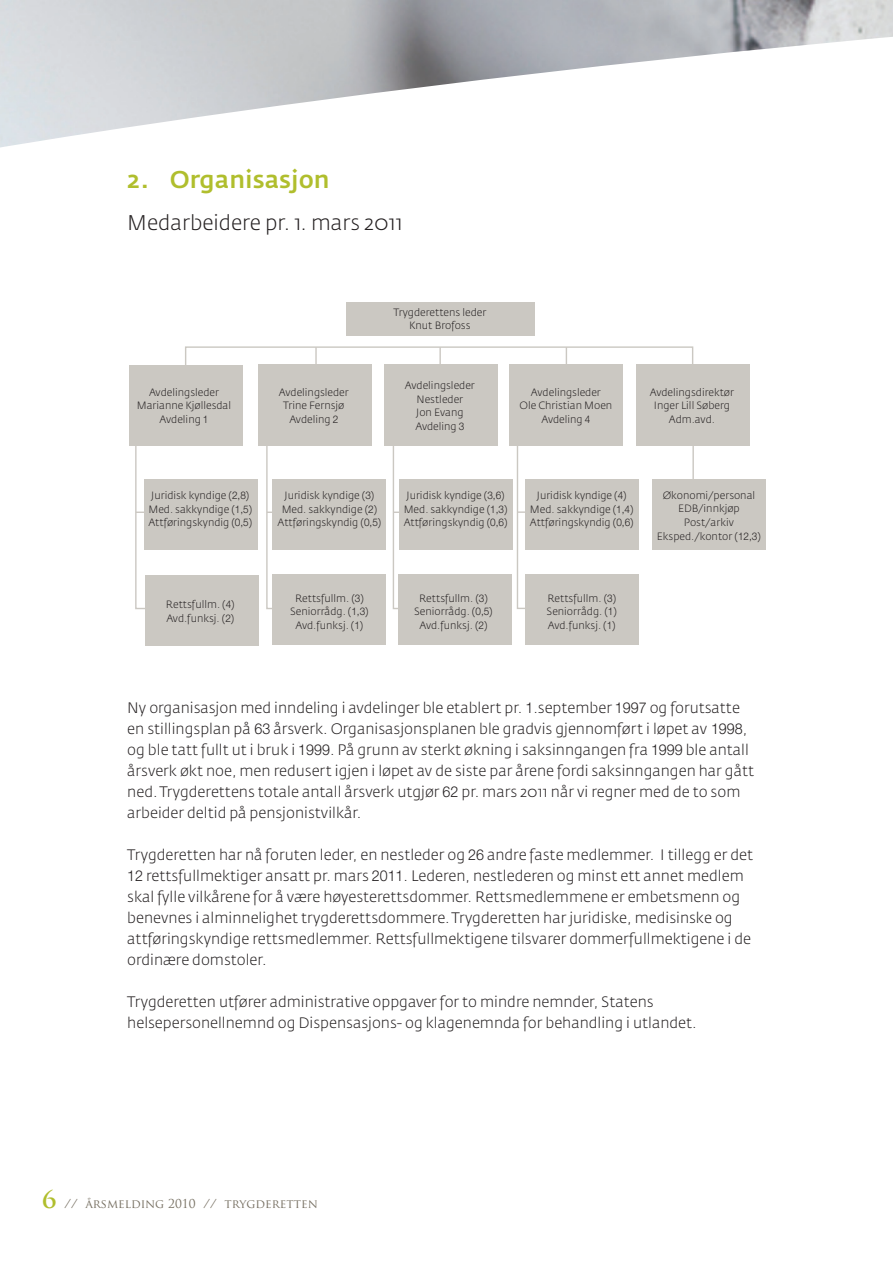
<style>
.page{position:relative;width:893px;height:1263px;background:#fff}
.page>*{position:absolute;margin:0;border:0;box-sizing:border-box;transform-origin:0 0}
.t1{font:500 24px "Fedra Sans";color:#b0be2d}
.t2{font:300 21px "Fedra Sans";color:#231f20}
.t3{font:300 15px/21px "Fedra Sans";color:#231f20}
.t4{font:12px "Trajan Pro";color:#756e60}
.t5{font:300 10.5px/13.5px "Fedra Sans";color:#231f20;text-align:center}
.s1{font-family:"Helvetica Neue"}
.s2{font-weight:700;font-size:24px;color:#b0be2d}
</style>
<div class="page">
<img style="left:0;top:0;width:892px;height:148px">
<svg style="left:315px;top:347px;width:1px;height:17px"></svg>
<svg style="left:439px;top:347px;width:1px;height:17px"></svg>
<hr style="left:565px;top:347px;width:2px;height:20px;background:#7d7567">
<svg style="left:134px;top:445px;width:14px;height:164px"></svg>
<svg style="left:265px;top:445px;width:14px;height:164px"></svg>
<svg style="left:392px;top:445px;width:14px;height:164px"></svg>
<svg style="left:516px;top:445px;width:14px;height:164px"></svg>
<hr style="left:692px;top:445px;width:1px;height:36px;background:#7d7567">
<div style="left:129px;top:365px;width:113px;height:80px;background:#cbc8c2"></div>
<div style="left:384px;top:364px;width:113px;height:81px;background:#cbc8c2"></div>
<div style="left:258px;top:364px;width:113px;height:81px;background:#cbc8c2"></div>
<div style="left:636px;top:364px;width:113px;height:81px;background:#cbc8c2"></div>
<div style="left:509px;top:364px;width:113px;height:81px;background:#cbc8c2"></div>
<div style="left:346px;top:302px;width:188px;height:33px;background:#cbc8c2"></div>
<div style="left:144px;top:479px;width:113px;height:70px;background:#cbc8c2"></div>
<div style="left:399px;top:479px;width:113px;height:70px;background:#cbc8c2"></div>
<div style="left:272px;top:479px;width:113px;height:70px;background:#cbc8c2"></div>
<div style="left:652px;top:479px;width:113px;height:70px;background:#cbc8c2"></div>
<div style="left:525px;top:479px;width:113px;height:70px;background:#cbc8c2"></div>
<div style="left:145px;top:575px;width:113px;height:70px;background:#cbc8c2"></div>
<div style="left:398px;top:574px;width:113px;height:70px;background:#cbc8c2"></div>
<div style="left:272px;top:574px;width:113px;height:70px;background:#cbc8c2"></div>
<div style="left:525px;top:574px;width:113px;height:70px;background:#cbc8c2"></div>
<h1 class="t1" style="left:127px;top:166px;width:204px">2. Organisasjon</h1>
<h2 class="t2" style="left:127px;top:211px;width:277px">Medarbeidere pr. 1. mars 2011</h2>
<p class="t5" style="left:137px;top:385px;width:96px">Avdelingsleder<br>Marianne Kjøllesdal<br>Avdeling <span class="s1">1</span></p>
<p class="t5" style="left:148px;top:489px;width:105px;text-align:left">Juridisk kyndige (<span class="s1">2,8</span>)<br>Med. sakkyndige (<span class="s1">1,5</span>)<br>Attføringskyndig (<span class="s1">0,5</span>)</p>
<p class="t5" style="left:393px;top:305px;width:94px">Trygderettens leder<br>Knut Brofoss</p>
<p class="t5" style="left:279px;top:385px;width:71px">Avdelingsleder<br>Trine Fernsjø<br>Avdeling <span class="s1">2</span></p>
<p class="t5" style="left:405px;top:379px;width:71px">Avdelingsleder<br>Nestleder<br>Jon Evang<br>Avdeling <span class="s1">3</span></p>
<p class="t5" style="left:519px;top:385px;width:94px">Avdelingsleder<br>Ole Christian Moen<br>Avdeling <span class="s1">4</span></p>
<p class="t5" style="left:649px;top:385px;width:86px">Avdelingsdirektør<br>Inger Lill Søberg<br>Adm.avd.</p>
<p class="t5" style="left:277px;top:489px;width:105px">Juridisk kyndige (<span class="s1">3</span>)<br>Med. sakkyndige (<span class="s1">2</span>)<br>Attføringskyndig (<span class="s1">0,5</span>)</p>
<p class="t5" style="left:403px;top:489px;width:105px;text-align:left">Juridisk kyndige (<span class="s1">3,6</span>)<br>Med. sakkyndige (<span class="s1">1,3</span>)<br>Attføringskyndig (<span class="s1">0,6</span>)</p>
<p class="t5" style="left:529px;top:489px;width:105px">Juridisk kyndige (<span class="s1">4</span>)<br>Med. sakkyndige (<span class="s1">1,4</span>)<br>Attføringskyndig (<span class="s1">0,6</span>)</p>
<p class="t5" style="left:656px;top:488px;width:105px">Økonomi/personal<br>EDB/innkjøp<br>Post/arkiv<br>Eksped./kontor (<span class="s1">12,3</span>)</p>
<p class="t5" style="left:166px;top:598px;width:70px;text-align:left">Rettsfullm. (<span class="s1">4</span>)<br>Avd.funksj. (<span class="s1">2</span>)</p>
<p class="t5" style="left:290px;top:591px;width:80px">Rettsfullm. (<span class="s1">3</span>)<br>Seniorrådg. (<span class="s1">1,3</span>)<br>Avd.funksj. (<span class="s1">1</span>)</p>
<p class="t5" style="left:414px;top:591px;width:80px">Rettsfullm. (<span class="s1">3</span>)<br>Seniorrådg. (<span class="s1">0,5</span>)<br>Avd.funksj. (<span class="s1">2</span>)</p>
<p class="t5" style="left:546px;top:591px;width:72px;text-align:justify">Rettsfullm. (<span class="s1">3</span>)<br>Seniorrådg. (<span class="s1">1</span>)<br>Avd.funksj. (<span class="s1">1</span>)</p>
<p class="t3" style="left:127px;top:697px;width:628px">Ny organisasjon med inndeling i avdelinger ble etablert pr. <span class="s1">1</span>.september <span class="s1">1997</span> og forutsatte en stillingsplan på <span class="s1">63</span> årsverk. Organisasjonsplanen ble gradvis gjennomført i løpet av <span class="s1">1998</span>, og ble tatt fullt ut i bruk i <span class="s1">1999</span>. På grunn av sterkt økning i saksinngangen fra <span class="s1">1999</span> ble antall årsverk økt noe, men redusert igjen i løpet av de siste par årene fordi saksinngangen har gått ned. Trygderettens totale antall årsverk utgjør <span class="s1">62</span> pr. mars 2011 når vi regner med de to som arbeider deltid på pensjonistvilkår.</p>
<p class="t3" style="left:127px;top:844px;width:627px">Trygderetten har nå foruten leder, en nestleder og <span class="s1">26</span> andre faste medlemmer. I tillegg er det <span class="s1">12</span> rettsfullmektiger ansatt pr. mars <span class="s1">2011</span>. Lederen, nestlederen og minst ett annet medlem skal fylle vilkårene for å være høyesterettsdommer. Rettsmedlemmene er embetsmenn og benevnes i alminnelighet trygderettsdommere. Trygderetten har juridiske, medisinske og attføringskyndige rettsmedlemmer. Rettsfullmektigene tilsvarer dommerfullmektigene i de ordinære domstoler.</p>
<p class="t3" style="left:127px;top:991px;width:570px">Trygderetten utfører administrative oppgaver for to mindre nemnder, Statens helsepersonellnemnd og Dispensasjons- og klagenemnda for behandling i utlandet.</p>
<p class="t4" style="left:42px;top:1195px;width:277px"><span class="s2">6</span> // ÅRSMELDING 2010 // TRYGDERETTEN</p>
</div>
